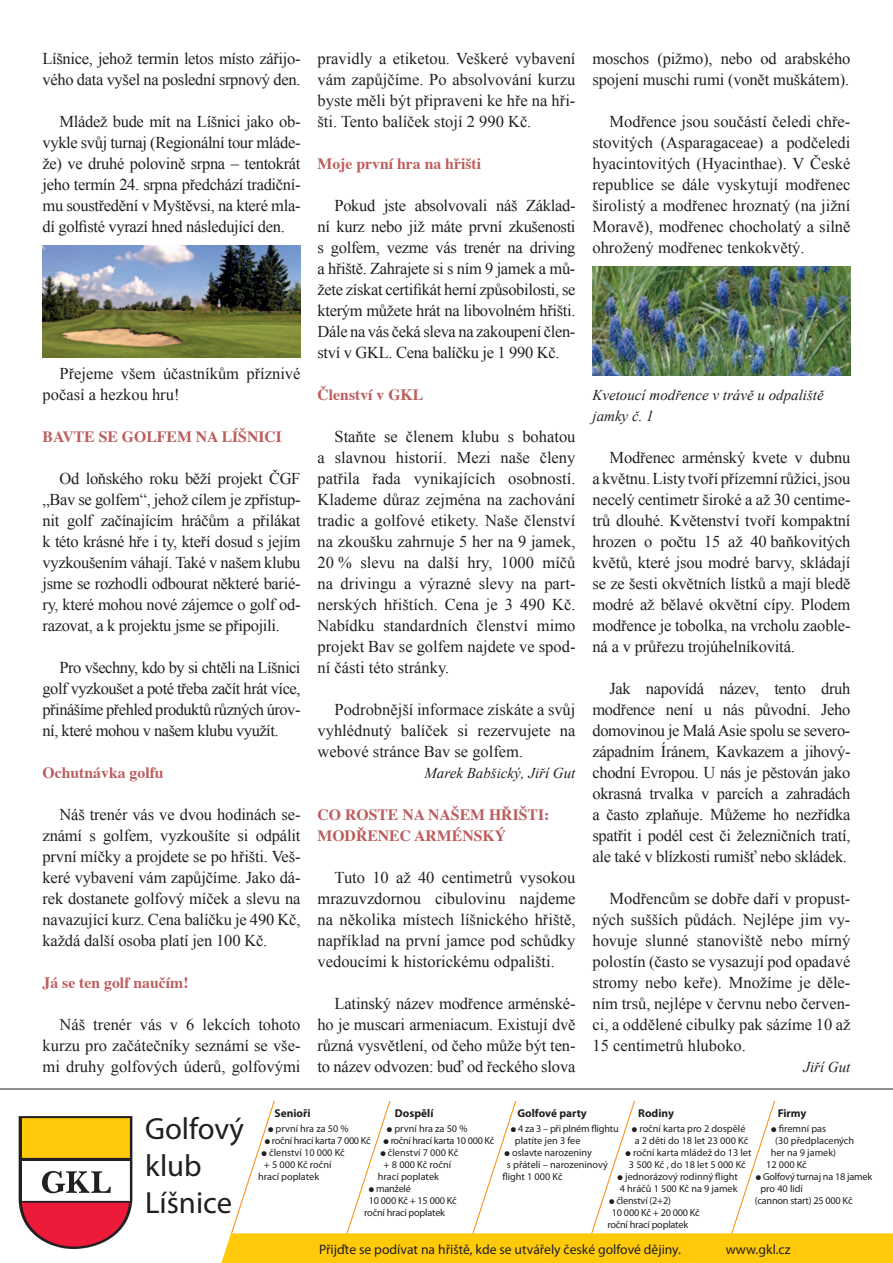
<style>
.page{position:relative;width:893px;height:1263px;background:#fff}
.page>*{position:absolute;margin:0;border:0;box-sizing:border-box;transform-origin:0 0}
.t1{font:30.75px/36.9px "Myriad Pro";color:#231f20}
.t2{font:16.5px/21px "Times New Roman";letter-spacing:-.01em;color:#231f20;text-align:justify}
.t3{font:700 15.75px/21px "Times";color:#bd5e5e}
.t4{font:italic 15px/21px "Times New Roman";color:#231f20}
.t5{font:13.65px "Myriad Pro";color:#231f20}
.t6{font:700 11.4px "Myriad Pro";color:#231f20}
.t7{font:10.2px "Myriad Pro";color:#231f20}
.t8{font:10.2px/12px "Myriad Pro";letter-spacing:-.02em;color:#231f20}
.t9{font:10.2px "Myriad Pro";letter-spacing:-.03em;color:#231f20}
</style>
<div class="page">
<img style="left:43px;top:246px;width:257px;height:112px">
<img style="left:592px;top:267px;width:258px;height:108px">
<svg style="left:18px;top:1116px;width:114px;height:133px"></svg>
<hr style="left:0;top:1089px;width:893px;height:1px;background:#231f20">
<svg style="left:221px;top:1101px;width:672px;height:162px"></svg>
<p class="t2" style="left:43px;top:47px;width:259px">Líšnice, jehož termín letos místo zářijo&shy;vého data vyšel na poslední srpnový den.</p>
<p class="t2" style="left:43px;top:110px;width:259px;text-indent:17px">Mládež bude mít na Líšnici jako ob&shy;vykle svůj turnaj (Regionální tour mláde&shy;že) ve druhé polovině srpna – tentokrát jeho termín 24. srpna předchází tradiční&shy;mu soustředění v Myštěvsi, na které mla&shy;dí golfisté vyrazí hned následující den.</p>
<p class="t2" style="left:43px;top:362px;width:259px;text-indent:17px">Přejeme všem účastníkům příznivé počasí a hezkou hru!</p>
<p class="t3" style="left:43px;top:427px;width:241px">BAVTE SE GOLFEM NA LÍŠNICI</p>
<p class="t2" style="left:43px;top:467px;width:259px;text-indent:17px">Od loňského roku běží projekt ČGF „Bav se golfem“, jehož cílem je zpřístup&shy;nit golf začínajícím hráčům a přilákat k této krásné hře i ty, kteří dosud s jejím vyzkoušením váhají. Také v našem klubu jsme se rozhodli odbourat některé barié&shy;ry, které mohou nové zájemce o golf od&shy;razovat, a k projektu jsme se připojili.</p>
<p class="t2" style="left:43px;top:656px;width:259px;text-indent:17px">Pro všechny, kdo by si chtěli na Líšnici golf vyzkoušet a poté třeba začít hrát více, přinášíme přehled produktů různých úrov&shy;ní, které mohou v našem klubu využít.</p>
<p class="t3" style="left:43px;top:763px;width:123px">Ochutnávka golfu</p>
<p class="t2" style="left:43px;top:803px;width:259px;text-indent:17px">Náš trenér vás ve dvou hodinách se&shy;známí s golfem, vyzkoušíte si odpálit první míčky a projdete se po hřišti. Veš&shy;keré vybavení vám zapůjčíme. Jako dá&shy;rek dostanete golfový míček a slevu na navazující kurz. Cena balíčku je 490 Kč, každá další osoba platí jen 100 Kč.</p>
<p class="t3" style="left:43px;top:973px;width:148px">Já se ten golf naučím!</p>
<p class="t2" style="left:43px;top:1013px;width:259px;text-indent:17px">Náš trenér vás v 6 lekcích tohoto kurzu pro začátečníky seznámí se vše&shy;mi druhy golfových úderů, golfovými</p>
<p class="t2" style="left:317px;top:47px;width:259px">pravidly a etiketou. Veškeré vybavení vám zapůjčíme. Po absolvování kurzu byste měli být připraveni ke hře na hři&shy;šti. Tento balíček stojí 2 990 Kč.</p>
<p class="t3" style="left:317px;top:154px;width:165px">Moje první hra na hřišti</p>
<p class="t2" style="left:317px;top:194px;width:259px;text-indent:17px">Pokud jste absolvovali náš Základ&shy;ní kurz nebo již máte první zkušenosti s golfem, vezme vás trenér na driving a hřiště. Zahrajete si s ním 9 jamek a mů&shy;žete získat certifikát herní způsobilosti, se kterým můžete hrát na libovolném hřišti.<br>Dále na vás čeká sleva na zakoupení člen&shy;ství v GKL. Cena balíčku je 1 990 Kč.</p>
<p class="t3" style="left:317px;top:385px;width:107px">Členství v GKL</p>
<p class="t2" style="left:317px;top:425px;width:259px;text-indent:17px">Staňte se členem klubu s bohatou a slavnou historií. Mezi naše členy patřila řada vynikajících osobností.<br>Klademe důraz zejména na zachování tradic a golfové etikety. Naše členství na zkoušku zahrnuje 5 her na 9 jamek, 20 % slevu na další hry, 1000 míčů na drivingu a výrazné slevy na part&shy;nerských hřištích. Cena je 3 490 Kč.<br>Nabídku standardních členství mimo projekt Bav se golfem najdete ve spod&shy;ní části této stránky.</p>
<p class="t2" style="left:317px;top:698px;width:259px;text-indent:17px">Podrobnější informace získáte a svůj vyhlédnutý balíček si rezervujete na webové stránce Bav se golfem.</p>
<p class="t4" style="left:424px;top:762px;width:153px">Marek Babšický, Jiří Gut</p>
<p class="t3" style="left:317px;top:805px;width:233px">CO ROSTE NA NAŠEM HŘIŠTI:<br>MODŘENEC ARMÉNSKÝ</p>
<p class="t2" style="left:317px;top:866px;width:259px;text-indent:17px">Tuto 10 až 40 centimetrů vysokou mrazuvzdornou cibulovinu najdeme na několika místech líšnického hřiště, například na první jamce pod schůdky vedoucími k historickému odpališti.</p>
<p class="t2" style="left:317px;top:992px;width:259px;text-indent:17px">Latinský název modřence arménské&shy;ho je muscari armeniacum. Existují dvě různá vysvětlení, od čeho může být ten&shy;to název odvozen: buď od řeckého slova</p>
<p class="t2" style="left:592px;top:47px;width:259px">moschos (pižmo), nebo od arabského spojení muschi rumi (vonět muškátem).</p>
<p class="t2" style="left:592px;top:110px;width:259px;text-indent:17px">Modřence jsou součástí čeledi chře&shy;stovitých (Asparagaceae) a podčeledi hyacintovitých (Hyacinthae). V České republice se dále vyskytují modřenec širolistý a modřenec hroznatý (na jižní Moravě), modřenec chocholatý a silně ohrožený modřenec tenkokvětý.</p>
<p class="t4" style="left:592px;top:384px;width:233px">Kvetoucí modřence v trávě u odpaliště jamky č. 1</p>
<p class="t2" style="left:592px;top:446px;width:260px;text-indent:17px">Modřenec arménský kvete v dubnu a květnu. Listy tvoří přízemní růžici, jsou necelý centimetr široké a až 30 centime&shy;trů dlouhé. Květenství tvoří kompaktní hrozen o počtu 15 až 40 baňkovitých květů, které jsou modré barvy, skládají se ze šesti okvětních lístků a mají bledě modré až bělavé okvětní cípy. Plodem modřence je tobolka, na vrcholu zaoble&shy;ná a v průřezu trojúhelníkovitá.</p>
<p class="t2" style="left:592px;top:677px;width:259px;text-indent:17px">Jak napovídá název, tento druh modřence není u nás původní. Jeho domovinou je Malá Asie spolu se severo&shy;západním Íránem, Kavkazem a jihový&shy;chodní Evropou. U nás je pěstován jako okrasná trvalka v parcích a zahradách a často zplaňuje. Můžeme ho nezřídka spatřit i podél cest či železničních tratí, ale také v blízkosti rumišť nebo skládek.</p>
<p class="t2" style="left:592px;top:887px;width:259px;text-indent:17px">Modřencům se dobře daří v propust&shy;ných sušších půdách. Nejlépe jim vy&shy;hovuje slunné stanoviště nebo mírný polostín (často se vysazují pod opadavé stromy nebo keře). Množíme je děle&shy;ním trsů, nejlépe v červnu nebo červen&shy;ci, a oddělené cibulky pak sázíme 10 až 15 centimetrů hluboko.</p>
<p class="t4" style="left:803px;top:1056px;width:49px">Jiří Gut</p>
<h1 class="t1" style="left:145px;top:1113px;width:101px">Golfový klub<br>Líšnice</h1>
<p class="t6" style="left:517px;top:1106px;width:71px">Golfové party</p>
<p class="t8" style="left:518px;top:1124px;width:102px">4 za 3 – při plném flightu</p>
<p class="t7" style="left:515px;top:1137px;width:67px">platíte jen 3 fee</p>
<p class="t7" style="left:512px;top:1149px;width:81px">oslavte narozeniny</p>
<p class="t7" style="left:507px;top:1160px;width:103px">s přáteli – narozeninový</p>
<p class="t7" style="left:502px;top:1172px;width:62px">flight 1 000 Kč</p>
<p class="t6" style="left:395px;top:1106px;width:40px">Dospělí</p>
<p class="t7" style="left:394px;top:1125px;width:75px">první hra za 50 %</p>
<p class="t9" style="left:391px;top:1137px;width:105px">roční hrací karta 10 000 Kč</p>
<p class="t7" style="left:388px;top:1149px;width:72px">členství 7 000 Kč</p>
<p class="t7" style="left:384px;top:1160px;width:69px">+ 8 000 Kč roční</p>
<p class="t7" style="left:378px;top:1172px;width:62px">hrací poplatek</p>
<p class="t8" style="left:376px;top:1183px;width:36px">manželé</p>
<p class="t8" style="left:369px;top:1195px;width:89px">10 000 Kč + 15 000 Kč</p>
<p class="t8" style="left:364px;top:1207px;width:82px">roční hrací poplatek</p>
<p class="t5" style="left:319px;top:1244px;width:363px">Přijďte se podívat na hřiště, kde se utvářely české golfové dějiny.</p>
<p class="t5" style="left:726px;top:1244px;width:66px">www.gkl.cz</p>
<p class="t6" style="left:638px;top:1106px;width:37px">Rodiny</p>
<p class="t7" style="left:639px;top:1125px;width:108px">roční karta pro 2 dospělé</p>
<p class="t7" style="left:635px;top:1137px;width:115px">a 2 děti do 18 let 23 000 Kč</p>
<p class="t7" style="left:633px;top:1149px;width:120px">roční karta mládež do 13 let</p>
<p class="t7" style="left:629px;top:1160px;width:118px">3 500 Kč , do 18 let 5 000 Kč</p>
<p class="t7" style="left:625px;top:1172px;width:114px">jednorázový rodinný flight</p>
<p class="t7" style="left:620px;top:1184px;width:119px">4 hráčů 1 500 Kč na 9 jamek</p>
<p class="t8" style="left:616px;top:1195px;width:56px">členství (2+2)</p>
<p class="t8" style="left:612px;top:1207px;width:89px">10 000 Kč + 20 000 Kč</p>
<p class="t8" style="left:607px;top:1219px;width:82px">roční hrací poplatek</p>
<p class="t6" style="left:275px;top:1106px;width:38px">Senioři</p>
<p class="t7" style="left:276px;top:1125px;width:75px">první hra za 50 %</p>
<p class="t9" style="left:272px;top:1137px;width:100px">roční hrací karta 7 000 Kč</p>
<p class="t7" style="left:269px;top:1149px;width:77px">členství 10 000 Kč</p>
<p class="t7" style="left:264px;top:1160px;width:69px">+ 5 000 Kč roční</p>
<p class="t7" style="left:258px;top:1172px;width:62px">hrací poplatek</p>
<p class="t6" style="left:778px;top:1106px;width:30px">Firmy</p>
<p class="t7" style="left:779px;top:1125px;width:49px">firemní pas</p>
<p class="t7" style="left:775px;top:1137px;width:80px">(30 předplacených</p>
<p class="t7" style="left:771px;top:1149px;width:67px">her na 9 jamek)</p>
<p class="t7" style="left:766px;top:1161px;width:42px">12 000 Kč</p>
<p class="t8" style="left:763px;top:1171px;width:72px">Golfový turnaj na</p>
<p class="t7" style="left:847px;top:1172px;width:27px">jamek</p>
<p class="t8" style="left:755px;top:1183px;width:99px;text-indent:6px">pro 40 lidí<br>(cannon start) 25 000 Kč</p>
</div>
